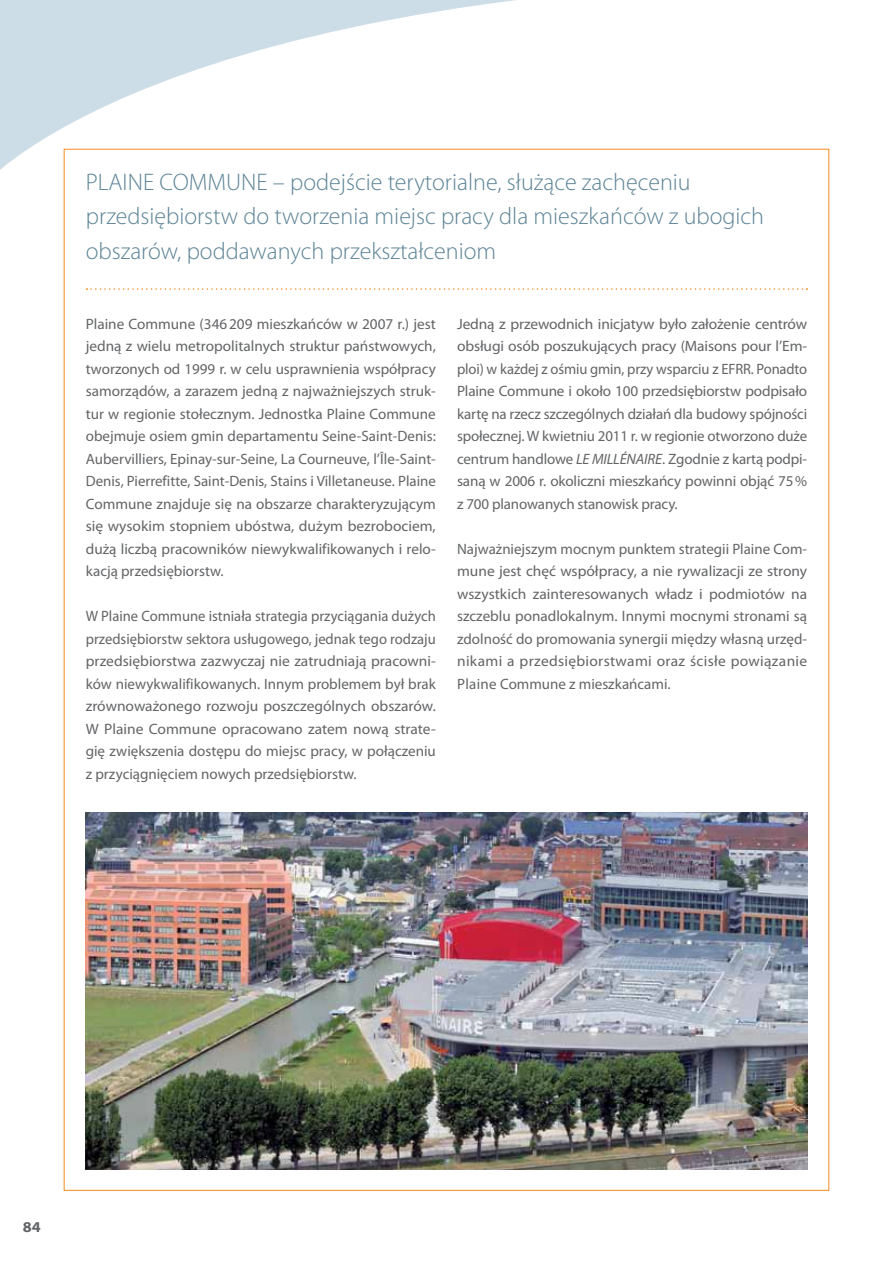
<style>
.page{position:relative;width:893px;height:1263px;background:#fff}
.page>*{position:absolute;margin:0;border:0;box-sizing:border-box;transform-origin:0 0}
.t1{font:300 24px/34.5px "Myriad Pro";color:#5d8496}
.t2{font:15px/22.5px "Myriad Pro";color:#636466;text-align:justify}
.t3{font:700 semi-expanded 15px "Myriad Pro";color:#636466}
.s1{font-style:italic}
</style>
<div class="page">
<svg style="left:0;top:0;width:830px;height:190px"></svg>
<svg style="left:87px;top:288px;width:720px;height:2px"></svg>
<img style="left:86px;top:812px;width:721px;height:357px">
<h1 class="t1" style="left:86px;top:165px;width:680px">PLAINE COMMUNE – podejście terytorialne, służące zachęceniu przedsiębiorstw do tworzenia miejsc pracy dla mieszkańców z ubogich obszarów, poddawanych przekształceniom</h1>
<p class="t2" style="left:86px;top:312px;width:352px">Plaine Commune (346209 mieszkańców w 2007 r.) jest jedną z wielu metropolitalnych struktur państwowych, tworzonych od 1999 r. w celu usprawnienia współpracy samorządów, a zarazem jedną z najważniejszych struk&shy;tur w regionie stołecznym. Jednostka Plaine Commune obejmuje osiem gmin departamentu Seine-Saint-Denis:<br>Aubervilliers, Epinay-sur-Seine, La Courneuve, l’Île-Saint-Denis, Pierrefitte, Saint-Denis, Stains i Villetaneuse. Plaine Commune znajduje się na obszarze charakteryzującym się wysokim stopniem ubóstwa, dużym bezrobociem, dużą liczbą pracowników niewykwalifikowanych i relo&shy;kacją przedsiębiorstw.</p>
<p class="t2" style="left:86px;top:605px;width:352px">W Plaine Commune istniała strategia przyciągania dużych przedsiębiorstw sektora usługowego, jednak tego rodzaju przedsiębiorstwa zazwyczaj nie zatrudniają pracowni&shy;ków niewykwalifikowanych. Innym problemem był brak zrównoważonego rozwoju poszczególnych obszarów.<br>W Plaine Commune opracowano zatem nową strate&shy;gię zwiększenia dostępu do miejsc pracy, w połączeniu z przyciągnięciem nowych przedsiębiorstw.</p>
<p class="t2" style="left:457px;top:312px;width:352px">Jedną z przewodnich inicjatyw było założenie centrów obsługi osób poszukujących pracy (Maisons pour l’Em&shy;ploi) w każdej z ośmiu gmin, przy wsparciu z EFRR. Ponadto Plaine Commune i około 100 przedsiębiorstw podpisało kartę na rzecz szczególnych działań dla budowy spójności społecznej. W kwietniu 2011 r. w regionie otworzono duże centrum handlowe <span class="s1">LE MILLÉNAIRE</span>. Zgodnie z kartą podpi&shy;saną w 2006 r. okoliczni mieszkańcy powinni objąć 75% z 700 planowanych stanowisk pracy.</p>
<p class="t2" style="left:457px;top:537px;width:352px">Najważniejszym mocnym punktem strategii Plaine Com&shy;mune jest chęć współpracy, a nie rywalizacji ze strony wszystkich zainteresowanych władz i podmiotów na szczeblu ponadlokalnym. Innymi mocnymi stronami są zdolność do promowania synergii między własną urzęd&shy;nikami a przedsiębiorstwami oraz ścisłe powiązanie Plaine Commune z mieszkańcami.</p>
<p class="t3" style="left:23px;top:1218px;width:19px">84</p>
</div>
